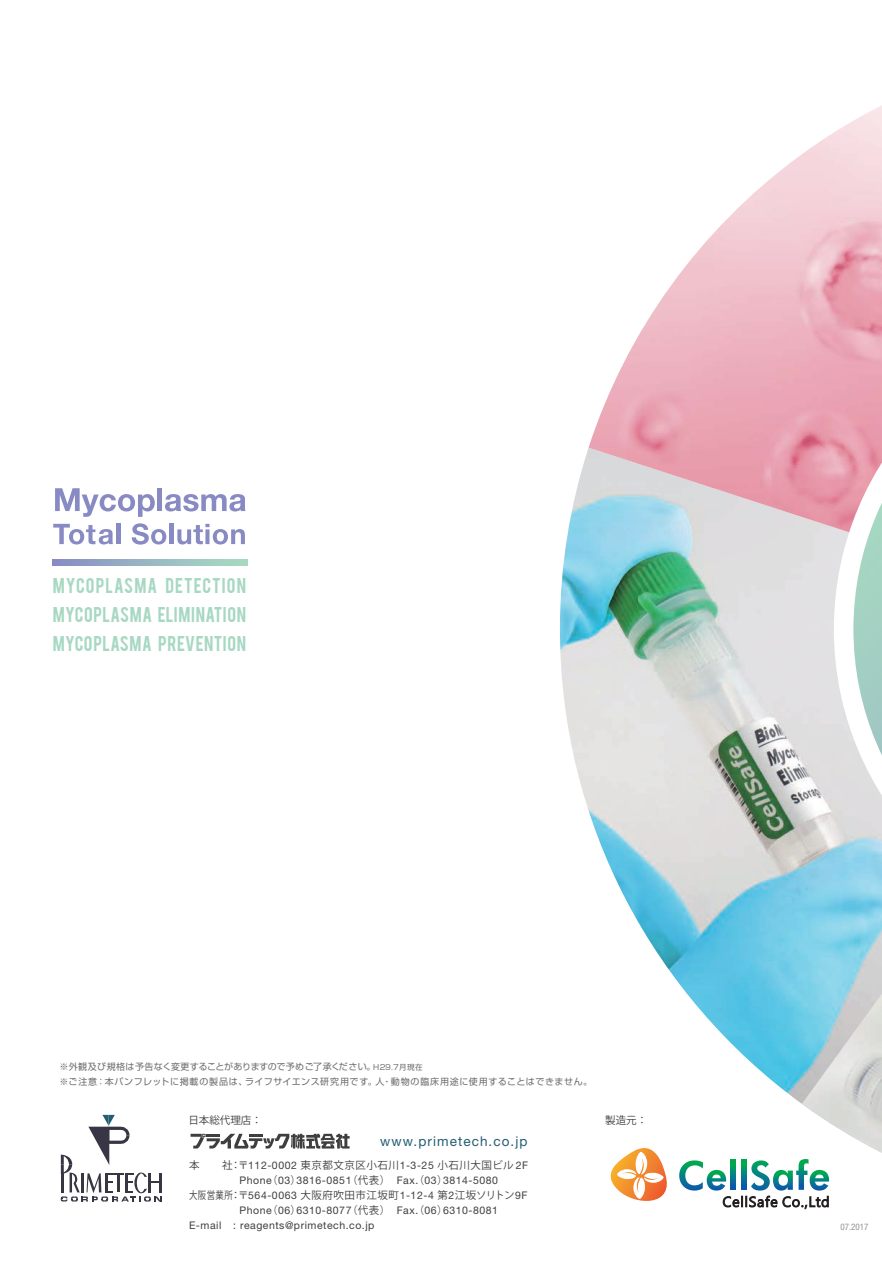
<style>
.page{position:relative;width:882px;height:1263px;background:#fff}
.page>*{position:absolute;margin:0;border:0;box-sizing:border-box;transform-origin:0 0}
.t1{font:16.8px/28.8px "Bebas";letter-spacing:.03em;color:#a6d8c2;text-align:justify}
.t2{font:13.5px "Helvetica Neue LT Std";letter-spacing:.08em;color:#255e73}
.t3{font:10.5px/15px "Helvetica Neue LT Std";letter-spacing:.05em;color:#3e3e3f}
.t4{font:10.5px "Koz Go Pro";letter-spacing:.05em;color:#3e3e3f}
.t5{font:10.5px "Koz Go Pro";letter-spacing:.05em;color:#3e3e3f;scale:.8 1}
.t6{font:9px "Shin Go Pro";letter-spacing:.07em;color:#6c6d70}
.t7{font:9px "Shin Go Pro";letter-spacing:.05em;color:#6c6d70}
.t8{font:condensed 9px "Helvetica Neue LT Std";color:#939598}
.s1{font-size:7.5px}
.s2{font-family:"Helvetica Neue LT Std"}
.s3{font-family:"Koz Go Pro"}
</style>
<div class="page">
<img style="left:802px;top:1104px;width:80px;height:106px">
<img style="left:560px;top:450px;width:322px;height:654px">
<img style="left:588px;top:105px;width:294px;height:486px">
<svg style="left:61px;top:1115px;width:100px;height:86px"></svg>
<svg style="left:190px;top:1133px;width:160px;height:16px"></svg>
<svg style="left:610px;top:1148px;width:219px;height:60px"></svg>
<svg style="left:834px;top:316px;width:48px;height:626px"></svg>
<svg style="left:55px;top:488px;width:100px;height:29px"></svg>
<hr style="left:158px;top:488px;width:4px;height:23px;background:#888ac3">
<svg style="left:165px;top:494px;width:80px;height:17px"></svg>
<svg style="left:53px;top:524px;width:60px;height:20px"></svg>
<hr style="left:116px;top:524px;width:4px;height:20px;background:#888ac3">
<svg style="left:132px;top:523px;width:34px;height:21px"></svg>
<hr style="left:170px;top:524px;width:4px;height:20px;background:#888ac3">
<svg style="left:177px;top:524px;width:68px;height:20px"></svg>
<svg style="left:52px;top:559px;width:196px;height:6px"></svg>
<h1 class="t1" style="left:53px;top:570px;width:195px">MYCOPLASMA DETECTION MYCOPLASMA ELIMINATION MYCOPLASMA PREVENTION</h1>
<p class="t7" style="left:59px;top:1059px;width:365px">※外観及び規格は予告なく変更することがありますので予めご了承ください。<span class="s1">H29.7月現在</span></p>
<p class="t6" style="left:59px;top:1074px;width:534px">※ご注意：本パンフレットに掲載の製品は、ライフサイエンス研究用です。人・動物の臨床用途に使用することはできません。</p>
<p class="t4" style="left:188px;top:1113px;width:75px">日本総代理店：</p>
<p class="t4" style="left:605px;top:1113px;width:43px">製造元：</p>
<p class="t4" style="left:189px;top:1158px;width:341px">本　　社：〒<span class="s2">112-0002</span> 東京都文京区小石川<span class="s2">1-3-25</span> 小石川大国ビル <span class="s2">2F</span></p>
<p class="t3" style="left:239px;top:1172px;width:260px">Phone<span class="s3">（</span>03<span class="s3">）</span>3816-0851<span class="s3">（代表）　</span>Fax.<span class="s3">（</span>03<span class="s3">）</span>3814-5080</p>
<p class="t5" style="left:189px;top:1188px;width:424px">大阪営業所：〒<span class="s2">564-0063</span> 大阪府吹田市江坂町<span class="s2">1-12-4</span> 第<span class="s2">2</span>江坂ソリトン<span class="s2">9F</span></p>
<p class="t3" style="left:189px;top:1202px;width:310px;text-indent:50px">Phone<span class="s3">（</span>06<span class="s3">）</span>6310-8077<span class="s3">（代表）　</span>Fax.<span class="s3">（</span>06<span class="s3">）</span>6310-8081<br>E-mail : reagents@primetech.co.jp</p>
<p class="t2" style="left:380px;top:1133px;width:149px">www.primetech.co.jp</p>
<p class="t8" style="left:840px;top:1221px;width:30px">07.2017</p>
</div>
